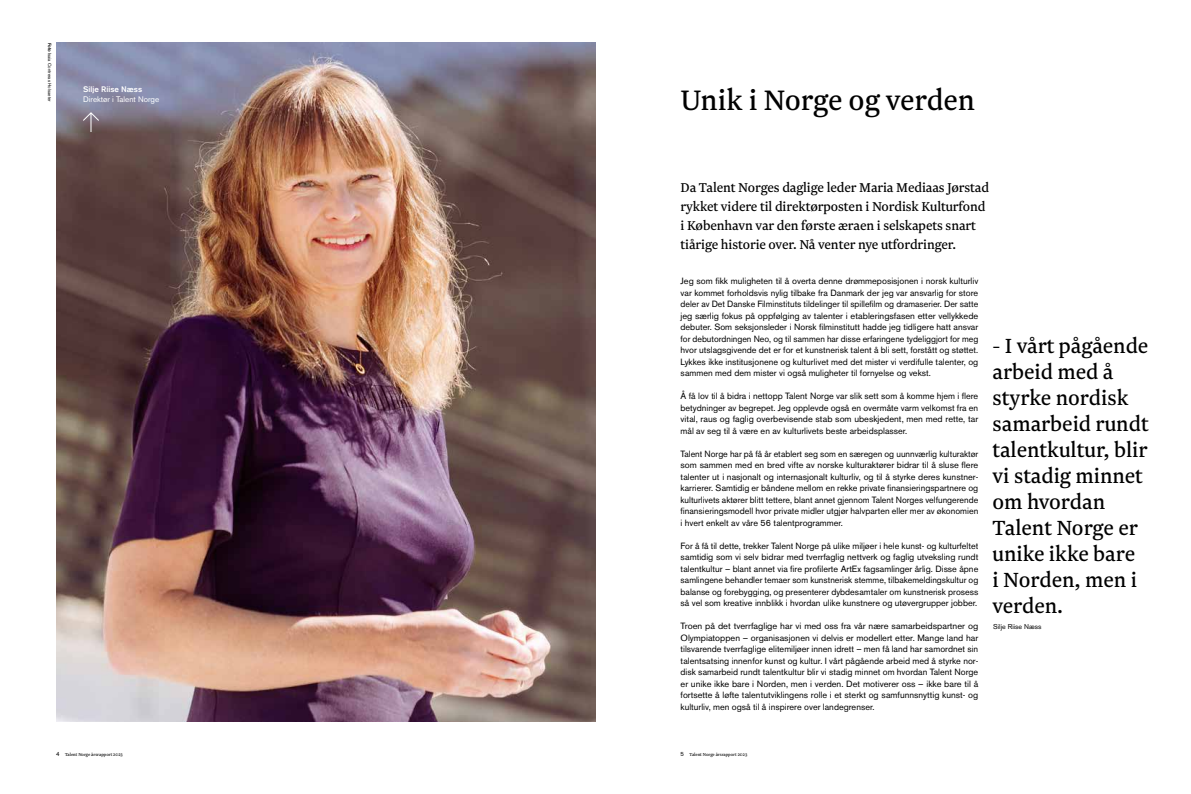
<style>
.page{position:relative;width:1191px;height:794px;background:#fff}
.page>*{position:absolute;margin:0;border:0;box-sizing:border-box;transform-origin:0 0}
.t1{font:33px "Newzald";color:#000}
.t2{font:24px/26px "Newzald";color:#000}
.t3{font:15px/19px "Newzald";letter-spacing:-.005em;color:#000}
.t4{font:9px/11.5px "Berthold Akzidenz Grotesk BE";color:#000;text-align:justify}
.t5{font:8px "Berthold Akzidenz Grotesk BE";color:#fff}
.t6{font:500 8px "Berthold Akzidenz Grotesk BE";color:#fff}
.t7{font:7px "Berthold Akzidenz Grotesk BE";color:#000}
.t8{font:5px "Newzald";color:#000}
.t9{font:4.5px "Berthold Akzidenz Grotesk BE";color:#000}
.s1{font-weight:500}
.s2{font-family:"Berthold Akzidenz Grotesk BE";font-size:6px}
</style>
<div class="page">
<img style="left:57px;top:43px;width:538px;height:678px">
<svg style="left:83px;top:112px;width:16px;height:20px"></svg>
<p class="t9" style="left:52px;top:43px;width:61px;rotate:90deg"><span class="s1">Foto</span> Isaia Contreras Holsaeter</p>
<p class="t6" style="left:83px;top:84px;width:60px">Silje Riise Næss</p>
<p class="t5" style="left:83px;top:94px;width:78px">Direktør i Talent Norge</p>
<h1 class="t1" style="left:680px;top:80px;width:296px">Unik i Norge og verden</h1>
<h3 class="t3" style="left:680px;top:178px;width:310px">Da Talent Norges daglige leder Maria Mediaas Jørstad rykket videre til direktørposten i Nordisk Kulturfond i København var den første æraen i selskapets snart tiårige historie over. Nå venter nye utfordringer.</h3>
<p class="t4" style="left:680px;top:275px;width:299px">Jeg som fikk muligheten til å overta denne drømmeposisjonen i norsk kulturliv var kommet forholdsvis nylig tilbake fra Danmark der jeg var ansvarlig for store deler av Det Danske Filminstituts tildelinger til spillefilm og dramaserier. Der satte jeg særlig fokus på oppfølging av talenter i etableringsfasen etter vellykkede debuter. Som seksjonsleder i Norsk filminstitutt hadde jeg tidligere hatt ansvar for debutordningen Neo, og til sammen har disse erfaringene tydeliggjort for meg hvor utslagsgivende det er for et kunstnerisk talent å bli sett, forstått og støttet.<br>Lykkes ikke institusjonene og kulturlivet med det mister vi verdifulle talenter, og sammen med dem mister vi også muligheter til fornyelse og vekst.</p>
<p class="t4" style="left:680px;top:390px;width:299px">Å få lov til å bidra i nettopp Talent Norge var slik sett som å komme hjem i flere betydninger av begrepet. Jeg opplevde også en overmåte varm velkomst fra en vital, raus og faglig overbevisende stab som ubeskjedent, men med rette, tar mål av seg til å være en av kulturlivets beste arbeidsplasser.</p>
<p class="t4" style="left:680px;top:448px;width:299px">Talent Norge har på få år etablert seg som en særegen og uunnværlig kulturaktør som sammen med en bred vifte av norske kulturaktører bidrar til å sluse flere talenter ut i nasjonalt og internasjonalt kulturliv, og til å styrke deres kunstner&shy;karrierer. Samtidig er båndene mellom en rekke private finansieringspartnere og kulturlivets aktører blitt tettere, blant annet gjennom Talent Norges velfungerende finansieringsmodell hvor private midler utgjør halvparten eller mer av økonomien i hvert enkelt av våre 56 talentprogrammer.</p>
<p class="t4" style="left:680px;top:540px;width:299px">For å få til dette, trekker Talent Norge på ulike miljøer i hele kunst- og kulturfeltet samtidig som vi selv bidrar med tverrfaglig nettverk og faglig utveksling rundt talentkultur – blant annet via fire profilerte ArtEx fagsamlinger årlig. Disse åpne samlingene behandler temaer som kunstnerisk stemme, tilbakemeldingskultur og balanse og forebygging, og presenterer dybdesamtaler om kunstnerisk prosess så vel som kreative innblikk i hvordan ulike kunstnere og utøvergrupper jobber.</p>
<p class="t4" style="left:680px;top:620px;width:299px">Troen på det tverrfaglige har vi med oss fra vår nære samarbeidspartner og Olympiatoppen – organisasjonen vi delvis er modellert etter. Mange land har tilsvarende tverrfaglige elitemiljøer innen idrett – men få land har samordnet sin talentsatsing innenfor kunst og kultur. I vårt pågående arbeid med å styrke nor&shy;disk samarbeid rundt talentkultur blir vi stadig minnet om hvordan Talent Norge er unike ikke bare i Norden, men i verden. Det motiverer oss – ikke bare til å fortsette å løfte talentutviklingens rolle i et sterkt og samfunnsnyttig kunst- og kulturliv, men også til å inspirere over landegrenser.</p>
<p class="t7" style="left:993px;top:622px;width:50px">Silje Riise Næss</p>
<h2 class="t2" style="left:992px;top:332px;width:158px">- I vårt pågående arbeid med å styrke nordisk samarbeid rundt talentkultur, blir vi stadig minnet om hvordan<br>Talent Norge er unike ikke bare<br>i Norden, men i verden.</h2>
<p class="t8" style="left:56px;top:751px;width:68px"><span class="s2">4</span> Talent Norge årsrapport 2023</p>
<p class="t8" style="left:680px;top:751px;width:68px"><span class="s2">5</span> Talent Norge årsrapport 2023</p>
</div>
